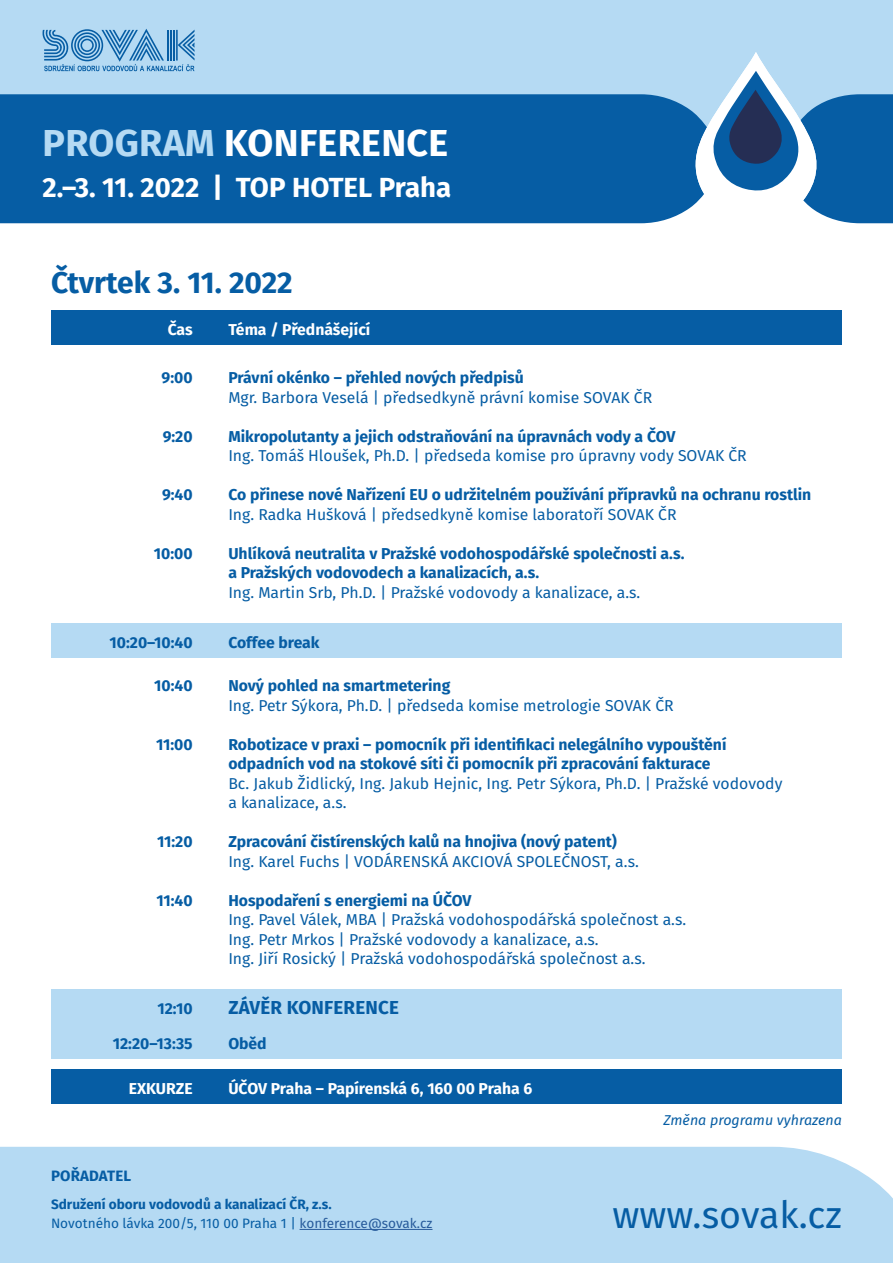
<style>
.page{position:relative;width:893px;height:1263px;background:#fff}
.page>*{position:absolute;margin:0;border:0;box-sizing:border-box;transform-origin:0 0}
.t1{font:37.65px "Fira Sans";color:#065da4}
.t2{font:700 37.5px "Fira Sans";letter-spacing:.01em;color:#fff}
.t3{font:700 30px "Fira Sans";letter-spacing:-.005em;color:#065da4}
.t4{font:700 27.6px "Fira Sans";color:#fff}
.t5{font:700 18.75px "Fira Sans";letter-spacing:.01em;color:#065da4}
.t6{font:700 15.75px/19.5px "Fira Sans";color:#065da4}
.t7{font:15.75px/19.5px "Fira Sans";color:#065da4}
.t8{font:700 15.75px "Fira Sans";color:#fff}
.t9{font:700 15px "Fira Sans";letter-spacing:.01em;color:#065da4}
.t10{font:italic 14.25px "Fira Sans";color:#065da4}
.t11{font:700 13.65px/19.5px "Fira Sans";color:#065da4}
.s1{color:#b5daf3}
.s2{font-weight:400}
.s3{font-weight:400;color:#275b9b}
</style>
<div class="page">
<div style="left:51px;top:311px;width:791px;height:34px;background:#065da4"></div>
<div style="left:51px;top:623px;width:791px;height:35px;background:#b5daf3"></div>
<div style="left:51px;top:989px;width:791px;height:35px;background:#b5daf3"></div>
<div style="left:0;top:0;width:893px;height:181px;background:#b5daf3"></div>
<div style="left:0;top:94px;width:893px;height:129px;background:#065da4"></div>
<svg style="left:694px;top:52px;width:126px;height:171px"></svg>
<svg style="left:42px;top:29px;width:153px;height:42px"></svg>
<hr style="left:167px;top:30px;width:1px;height:31px;background:#065da4">
<hr style="left:170px;top:30px;width:2px;height:31px;background:#065da4">
<div style="left:51px;top:1024px;width:791px;height:34px;background:#b5daf3"></div>
<div style="left:51px;top:1070px;width:791px;height:34px;background:#065da4"></div>
<div style="left:0;top:1147px;width:893px;height:116px;background:#b5daf3"></div>
<hr style="left:300px;top:1229px;width:132px;height:1px;background:#275b9b">
<h2 class="t2" style="left:43px;top:112px;width:407px"><span class="s1">PROGRAM</span> KONFERENCE</h2>
<h3 class="t4" style="left:43px;top:165px;width:410px">2.–3. 11. 2022 | TOP HOTEL Praha</h3>
<h3 class="t3" style="left:51px;top:258px;width:243px">Čtvrtek 3. 11. 2022</h3>
<p class="t8" style="left:168px;top:317px;width:26px">Čas</p>
<p class="t6" style="left:162px;top:367px;width:33px">9:00</p>
<p class="t6" style="left:163px;top:425px;width:31px">9:20</p>
<p class="t6" style="left:162px;top:484px;width:32px">9:40</p>
<p class="t6" style="left:154px;top:542px;width:40px">10:00</p>
<p class="t6" style="left:110px;top:631px;width:85px">10:20–10:40</p>
<p class="t6" style="left:154px;top:675px;width:40px">10:40</p>
<p class="t6" style="left:156px;top:733px;width:38px">11:00</p>
<p class="t6" style="left:157px;top:831px;width:37px">11:20</p>
<p class="t6" style="left:157px;top:889px;width:38px">11:40</p>
<p class="t6" style="left:157px;top:998px;width:37px">12:10</p>
<p class="t6" style="left:113px;top:1032px;width:81px">12:20–13:35</p>
<p class="t8" style="left:129px;top:1076px;width:65px">EXKURZE</p>
<p class="t9" style="left:51px;top:1163px;width:82px">POŘADATEL</p>
<p class="t8" style="left:228px;top:317px;width:144px">Téma / Přednášející</p>
<p class="t6" style="left:228px;top:367px;width:297px">Právní okénko – přehled nových předpisů</p>
<p class="t7" style="left:228px;top:387px;width:425px">Mgr. Barbora Veselá | předsedkyně právní komise SOVAK ČR</p>
<p class="t6" style="left:228px;top:425px;width:449px">Mikropolutanty a jejich odstraňování na úpravnách vody a ČOV</p>
<p class="t7" style="left:228px;top:446px;width:520px">Ing. Tomáš Hloušek, Ph.D. | předseda komise pro úpravny vody SOVAK ČR</p>
<p class="t6" style="left:228px;top:484px;width:584px">Co přinese nové Nařízení EU o udržitelném používání přípravků na ochranu rostlin</p>
<p class="t7" style="left:228px;top:504px;width:450px">Ing. Radka Hušková | předsedkyně komise laboratoří SOVAK ČR</p>
<p class="t6" style="left:228px;top:542px;width:458px">Uhlíková neutralita v Pražské vodohospodářské společnosti a.s. a Pražských vodovodech a kanalizacích, a.s.</p>
<p class="t7" style="left:228px;top:582px;width:414px">Ing. Martin Srb, Ph.D. | Pražské vodovody a kanalizace, a.s.</p>
<p class="t6" style="left:228px;top:631px;width:93px">Coffee break</p>
<p class="t6" style="left:228px;top:675px;width:224px">Nový pohled na smartmetering</p>
<p class="t7" style="left:228px;top:695px;width:447px">Ing. Petr Sýkora, Ph.D. | předseda komise metrologie SOVAK ČR</p>
<p class="t6" style="left:228px;top:733px;width:500px">Robotizace v praxi – pomocník při identifikaci nelegálního vypouštění odpadních vod na stokové síti či pomocník při zpracování fakturace</p>
<p class="t7" style="left:228px;top:773px;width:556px">Bc. Jakub Židlický, Ing. Jakub Hejnic, Ing. Petr Sýkora, Ph.D. | Pražské vodovody a kanalizace, a.s.</p>
<p class="t6" style="left:228px;top:831px;width:390px">Zpracování čistírenských kalů na hnojiva (nový patent)</p>
<p class="t7" style="left:228px;top:851px;width:412px">Ing. Karel Fuchs | VODÁRENSKÁ AKCIOVÁ SPOLEČNOST, a.s.</p>
<p class="t6" style="left:228px;top:889px;width:245px">Hospodaření s energiemi na ÚČOV</p>
<p class="t7" style="left:228px;top:910px;width:459px">Ing. Pavel Válek, MBA | Pražská vodohospodářská společnost a.s.<br>Ing. Petr Mrkos | Pražské vodovody a kanalizace, a.s.<br>Ing. Jiří Rosický | Pražská vodohospodářská společnost a.s.</p>
<p class="t5" style="left:228px;top:992px;width:172px">ZÁVĚR KONFERENCE</p>
<p class="t6" style="left:228px;top:1032px;width:40px">Oběd</p>
<p class="t8" style="left:228px;top:1076px;width:306px">ÚČOV Praha – Papírenská 6, 160 00 Praha 6</p>
<p class="t10" style="left:663px;top:1109px;width:180px">Změna programu vyhrazena</p>
<p class="t11" style="left:51px;top:1193px;width:383px">Sdružení oboru vodovodů a kanalizací ČR, z.s.<br><span class="s2">Novotného lávka 200/5, 110 00 Praha 1 |</span> <span class="s3">konference@sovak.cz</span></p>
<h1 class="t1" style="left:612px;top:1186px;width:231px">www.sovak.cz</h1>
</div>
